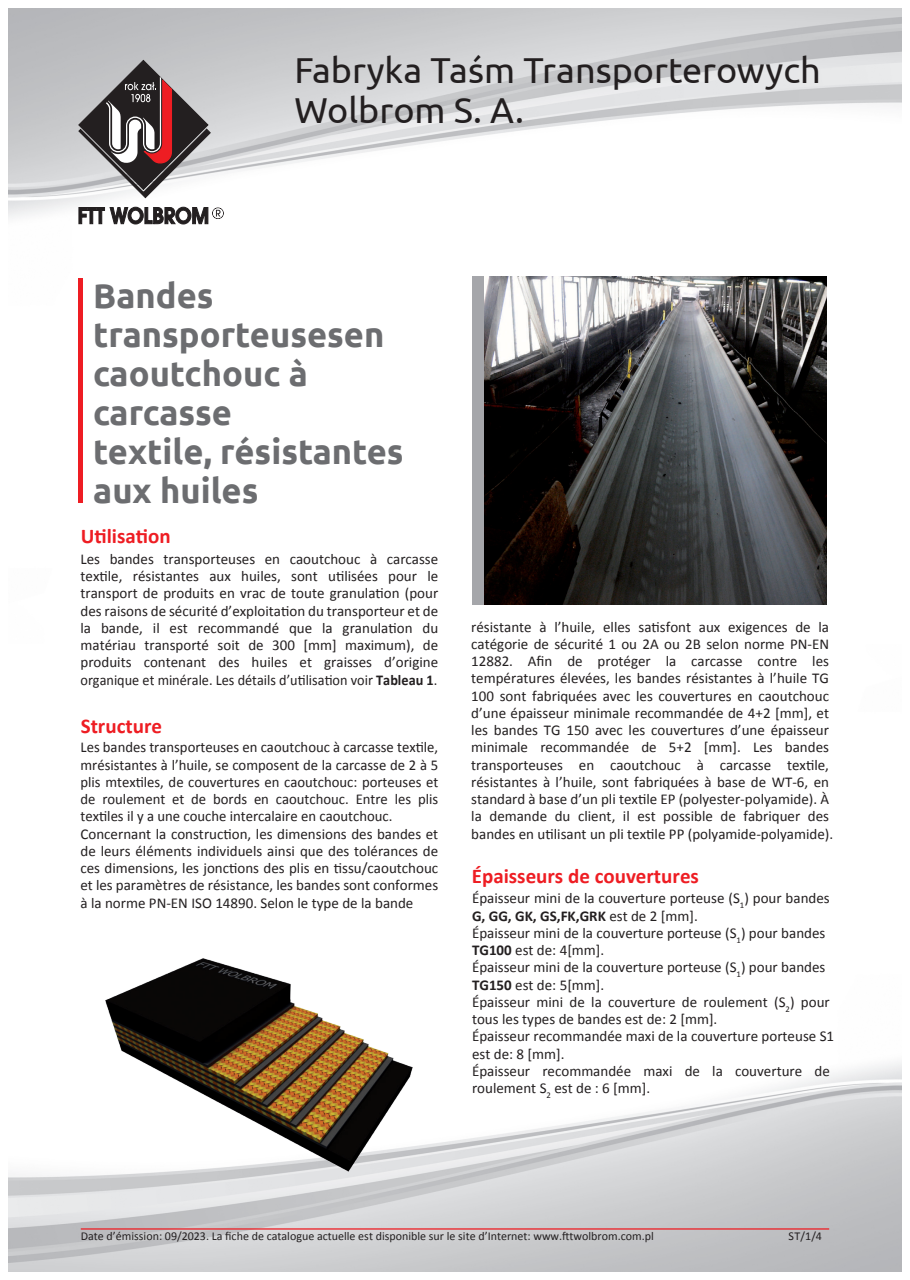
<style>
.page{position:relative;width:910px;height:1280px;background:#fff}
.page>*{position:absolute;margin:0;border:0;box-sizing:border-box;transform-origin:0 0}
.t1{font:36px/40.3px "Ubuntu";color:#231f20}
.t2{font:700 34.5px/39px "Ubuntu";color:#6c6d70}
.t3{font:700 21px "Calibri";color:#ee1d23}
.t4{font:15px/17.2px "Calibri";color:#231f20}
.t5{font:12px "Calibri";color:#231f20}
.s1{font-weight:700}
</style>
<div class="page">
<img style="left:9px;top:1062px;width:892px;height:209px">
<img style="left:9px;top:9px;width:892px;height:494px">
<hr style="left:79px;top:278px;width:4px;height:225px;background:#ee1d23">
<hr style="left:81px;top:1228px;width:748px;height:1px;background:#ee1d23">
<img style="left:97px;top:958px;width:337px;height:240px">
<img style="left:484px;top:277px;width:343px;height:328px">
<div style="left:472px;top:277px;width:12px;height:328px;background:#a5a6aa"></div>
<svg style="left:78px;top:207px;width:146px;height:18px"></svg>
<svg style="left:78px;top:60px;width:133px;height:138px"></svg>
<h1 class="t1" style="left:295px;top:49px;width:528px">Fabryka Taśm Transporterowych<br>Wolbrom S. A.</h1>
<h2 class="t2" style="left:93px;top:275px;width:312px">Bandes transporteusesen caoutchouc à carcasse<br>textile, résistantes aux huiles</h2>
<h3 class="t3" style="left:81px;top:523px;width:91px">Utilisation</h3>
<p class="t4" style="left:81px;top:550px;width:359px;text-align:justify">Les bandes transporteuses en caoutchouc à carcasse textile, résistantes aux huiles, sont utilisées pour le transport de produits en vrac de toute granulation (pour des raisons de sécurité d’exploitation du transporteur et de la bande, il est recommandé que la granulation du matériau transporté soit de 300 [mm] maximum), de produits contenant des huiles et graisses d’origine organique et minérale. Les détails d’utilisation voir <span class="s1">Tableau 1</span>.</p>
<h3 class="t3" style="left:81px;top:712px;width:83px">Structure</h3>
<p class="t4" style="left:81px;top:739px;width:359px">Les bandes transporteuses en caoutchouc à carcasse textile, mrésistantes à l’huile, se composent de la carcasse de 2 à 5 plis mtextiles, de couvertures en caoutchouc: porteuses et de roulement et de bords en caoutchouc. Entre les plis textiles il y a une couche intercalaire en caoutchouc.<br>Concernant la construction, les dimensions des bandes et de leurs éléments individuels ainsi que des tolérances de ces dimensions, les jonctions des plis en tissu/caoutchouc et les paramètres de résistance, les bandes sont conformes à la norme PN-EN ISO 14890. Selon le type de la bande</p>
<p class="t4" style="left:471px;top:618px;width:363px">résistante à l’huile, elles satisfont aux exigences de la catégorie de sécurité 1 ou 2A ou 2B selon norme PN-EN 12882. Afin de protéger la carcasse contre les températures élevées, les bandes résistantes à l’huile TG 100 sont fabriquées avec les couvertures en caoutchouc d’une épaisseur minimale recommandée de 4+2 [mm], et les bandes TG 150 avec les couvertures d’une épaisseur minimale recommandée de 5+2 [mm]. Les bandes transporteuses en caoutchouc à carcasse textile, résistantes à l’huile, sont fabriquées à base de WT-6, en standard à base d’un pli textile EP (polyester-polyamide). À la demande du client, il est possible de fabriquer des bandes en utilisant un pli textile PP (polyamide-polyamide).</p>
<h3 class="t3" style="left:472px;top:862px;width:229px">Épaisseurs de couvertures</h3>
<p class="t4" style="left:472px;top:890px;width:364px">Épaisseur mini de la couverture porteuse (S<sub>1</sub>) pour bandes <span class="s1">G, GG, GK, GS,FK,GRK</span> est de 2 [mm].<br>Épaisseur mini de la couverture porteuse (S<sub>1</sub>) pour bandes <span class="s1">TG100</span> est de: 4[mm].<br>Épaisseur mini de la couverture porteuse (S<sub>1</sub>) pour bandes <span class="s1">TG150</span> est de: 5[mm].<br>Épaisseur mini de la couverture de roulement (S<sub>2</sub>) pour tous les types de bandes est de: 2 [mm].<br>Épaisseur recommandée maxi de la couverture porteuse S1 est de: 8 [mm].<br>Épaisseur recommandée maxi de la couverture de roulement S<sub>2</sub> est de : 6 [mm].</p>
<p class="t5" style="left:81px;top:1229px;width:574px">Date d’émission: 09/2023. La fiche de catalogue actuelle est disponible sur le site d’Internet: www.fttwolbrom.com.pl</p>
<p class="t5" style="left:789px;top:1229px;width:35px">ST/1/4</p>
</div>
